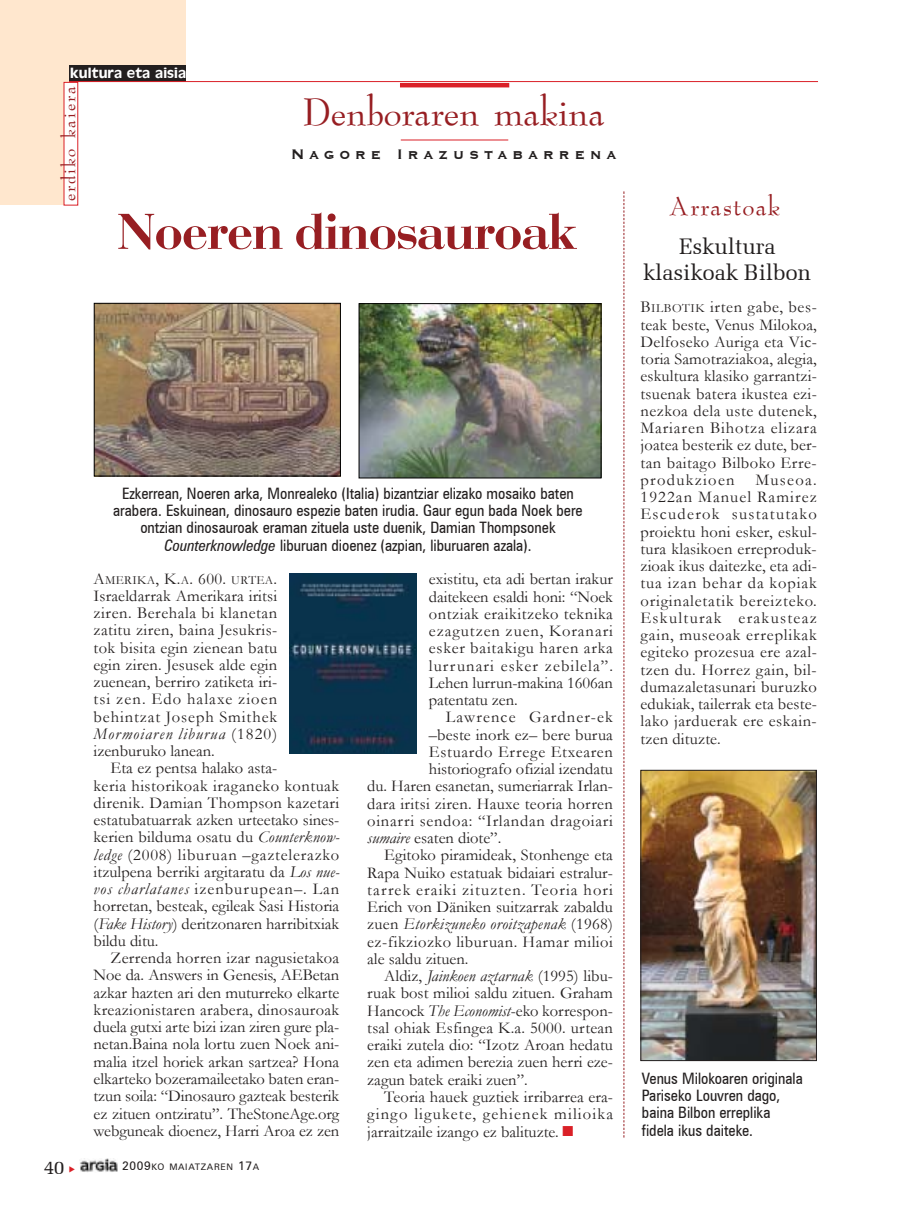
<style>
.page{position:relative;width:911px;height:1229px;background:#fff}
.page>*{position:absolute;margin:0;border:0;box-sizing:border-box;transform-origin:0 0}
.t1{font:52.5px "Bodoni";letter-spacing:-.01em;color:#971e22}
.t2{font:45px "Bernadette";color:#971e22}
.t3{font:30px "Bernadette";letter-spacing:.045em;color:#971e22}
.t4{font:22.5px/25.5px "Memoir";letter-spacing:-.015em;color:#231f1f;text-align:center}
.t5{font:21px "Bernadette";letter-spacing:.09em;color:#971e22}
.t6{font:19.5px "Memoir";color:#231f1f}
.t7{font:18px "Copprpl Goth Bd BT";letter-spacing:.255em;color:#231f1f}
.t8{font:16.5px/17.2px "Garamond";letter-spacing:.005em;color:#231f1f;text-align:justify}
.t9{font:16.5px "Garamond";letter-spacing:.07em;color:#231f1f}
.t10{font:16.5px "Garamond";letter-spacing:.045em;color:#231f1f}
.t11{font:italic 16.5px "Garamond";letter-spacing:.015em;color:#231f1f}
.t12{font:16.5px "Garamond";letter-spacing:.03em;color:#231f1f}
.t13{font:15.75px/17.2px "Zurich Cn BT";color:#231f1f;text-align:center}
.t14{font:15px "Antique Olive";letter-spacing:.005em;color:#fff}
.t15{font:12.3px "Garamond";letter-spacing:.03em;color:#231f1f}
.t16{font:9px "Zurich BT";letter-spacing:.075em;color:#231f1f}
.s1{font-style:italic}
.s2{font-size:16.5px}
.s3{font-size:12px}
.s4{font-style:normal}
.s5{color:#da2027}
.s6{font-size:12.3px}
</style>
<div class="page">
<div style="left:62px;top:65px;width:124px;height:16px;background:#231f1f"></div>
<img style="left:96px;top:305px;width:243px;height:169px">
<div style="left:94px;top:303px;width:247px;height:173px;border:1px solid #000"></div>
<img style="left:360px;top:305px;width:239px;height:171px">
<div style="left:358px;top:303px;width:243px;height:175px;border:1px solid #000"></div>
<img style="left:642px;top:772px;width:172px;height:287px">
<div style="left:640px;top:770px;width:176px;height:291px;border:1px solid #231f1f"></div>
<img style="left:80px;top:1158px;width:38px;height:14px">
<hr style="left:401px;top:140px;width:107px;height:1px;background:#da2027">
<hr style="left:62px;top:81px;width:756px;height:1px;background:#da2027">
<hr style="left:400px;top:83px;width:109px;height:4px;background:#da2027">
<div style="left:8px;top:0;width:178px;height:65px;background:#ffe7ce"></div>
<svg style="left:623px;top:191px;width:1px;height:946px"></svg>
<div style="left:0;top:0;width:69px;height:204px;background:#ffe7ce"></div>
<div style="left:64px;top:82px;width:14px;height:123px;background:#fff"></div>
<img style="left:289px;top:573px;width:128px;height:180px">
<p class="t14" style="left:70px;top:67px;width:117px">kultura eta aisia</p>
<p class="t5" style="left:59px;top:201px;width:116px;rotate:-90deg">erdiko kaiera</p>
<h2 class="t2" style="left:302px;top:90px;width:304px">Denboraren makina</h2>
<p class="t7" style="left:291px;top:144px;width:327px">Nagore Irazustabarrena</p>
<h1 class="t1" style="left:118px;top:212px;width:460px">Noeren dinosauroak</h1>
<p class="t13" style="left:113px;top:484px;width:471px">Ezkerrean, Noeren arka, Monrealeko (Italia) bizantziar elizako mosaiko baten arabera. Eskuinean, dinosauro espezie baten irudia. Gaur egun bada Noek bere ontzian dinosauroak eraman zituela uste duenik, Damian Thompsonek <span class="s1">Counterknowledge</span> liburuan dioenez (azpian, liburuaren azala).</p>
<p class="t15" style="left:94px;top:573px;width:185px"><span class="s2">A</span>MERIKA<span class="s2">, K.</span>A<span class="s2">. 600.</span> URTEA<span class="s2">.</span></p>
<p class="t8" style="left:94px;top:587px;width:185px">Israeldarrak Amerikara iritsi ziren. Berehala bi klanetan zatitu ziren, baina Jesukris&shy;tok bisita egin zienean batu egin ziren. Jesusek alde egin zuenean, berriro zatiketa iri&shy;tsi zen. Edo halaxe zioen behintzat Joseph Smithek <span class="s1">Mormoiaren liburua</span> (1820) izenburuko lanean.</p>
<p class="t8" style="left:94px;top:759px;width:247px;text-align:left;text-indent:17px">Eta ez pentsa halako asta-<br>keria historikoak iraganeko kontuak direnik. Damian Thompson kazetari estatubatuarrak azken urteetako sines&shy;kerien bilduma osatu du <span class="s1">Counterknow&shy;ledge</span> (2008) liburuan ñgaztelerazko itzulpena berriki argitaratu da <span class="s1">Los nue&shy;vos charlatanes</span> izenburupeanñ. Lan horretan, besteak, egileak Sasi Historia (<span class="s1">Fake History</span>) deritzonaren harribitxiak bildu ditu.</p>
<p class="t8" style="left:94px;top:949px;width:247px;text-indent:17px">Zerrenda horren izar nagusietakoa Noe da. Answers in Genesis, AEBetan azkar hazten ari den muturreko elkarte kreazionistaren arabera, dinosauroak duela gutxi arte bizi izan ziren gure pla&shy;netan.Baina nola lortu zuen Noek ani&shy;malia itzel horiek arkan sartzea? Hona elkarteko bozeramaileetako baten eran&shy;tzun soila: ìDinosauro gazteak besterik ez zituen ontziratuî. TheStoneAge.org webguneak dioenez, Harri Aroa ez zen</p>
<p class="t6" style="left:44px;top:1156px;width:22px">40</p>
<p class="t16" style="left:122px;top:1161px;width:138px"><span class="s3">2009</span>KO MAIATZAREN <span class="s3">17</span>A</p>
<p class="t8" style="left:429px;top:570px;width:186px">existitu, eta adi bertan irakur daitekeen esaldi honi: ìNoek ontziak eraikitzeko teknika ezagutzen zuen, Koranari esker baitakigu haren arka lurrunari esker zebilelaî.<br>Lehen lurrun-makina 1606an patentatu zen.</p>
<p class="t9" style="left:446px;top:708px;width:168px">Lawrence Gardner-ek</p>
<p class="t8" style="left:429px;top:726px;width:185px">ñbeste inork ezñ bere burua</p>
<p class="t10" style="left:429px;top:742px;width:185px">Estuardo Errege Etxearen</p>
<p class="t8" style="left:429px;top:760px;width:185px">historiografo ofizial izendatu</p>
<p class="t8" style="left:367px;top:777px;width:247px">du. Haren esanetan, sumeriarrak Irlan-</p>
<p class="t8" style="left:367px;top:795px;width:247px">dara iritsi ziren. Hauxe teoria horren</p>
<p class="t10" style="left:367px;top:811px;width:247px">oinarri sendoa: ìIrlandan dragoiari</p>
<p class="t8" style="left:367px;top:829px;width:135px"><span class="s1">sumaire</span> esaten dioteî.</p>
<p class="t8" style="left:384px;top:846px;width:230px">Egitoko piramideak, Stonhenge eta</p>
<p class="t8" style="left:367px;top:864px;width:247px">Rapa Nuiko estatuak bidaiari estralur-</p>
<p class="t9" style="left:367px;top:880px;width:247px">tarrek eraiki zituzten. Teoria hori</p>
<p class="t8" style="left:367px;top:898px;width:247px">Erich von D‰niken suitzarrak zabaldu</p>
<p class="t11" style="left:367px;top:915px;width:247px"><span class="s4">zuen</span> Etorkizuneko oroitzapenak <span class="s4">(1968)</span></p>
<p class="t12" style="left:367px;top:932px;width:247px">ez-fikziozko liburuan. Hamar milioi</p>
<p class="t8" style="left:367px;top:950px;width:103px">ale saldu zituen.</p>
<p class="t8" style="left:384px;top:967px;width:230px">Aldiz, <span class="s1">Jainkoen aztarnak</span> (1995) libu-</p>
<p class="t8" style="left:367px;top:984px;width:247px">ruak bost milioi saldu zituen. Graham</p>
<p class="t8" style="left:367px;top:1002px;width:247px">Hancock <span class="s1">The Economist</span>-eko korrespon-</p>
<p class="t8" style="left:367px;top:1019px;width:247px">tsal ohiak Esfingea K.a. 5000. urtean</p>
<p class="t8" style="left:367px;top:1036px;width:247px">eraiki zutela dio: ìIzotz Aroan hedatu</p>
<p class="t8" style="left:367px;top:1053px;width:247px">zen eta adimen berezia zuen herri eze-</p>
<p class="t8" style="left:367px;top:1071px;width:162px">zagun batek eraiki zuenî.</p>
<p class="t8" style="left:384px;top:1088px;width:230px">Teoria hauek guztiek irribarrea era-</p>
<p class="t9" style="left:367px;top:1105px;width:247px">gingo ligukete, gehienek milioika</p>
<p class="t8" style="left:367px;top:1123px;width:208px">jarraitzaile izango ez balituzte. <span class="s5">■</span></p>
<h3 class="t3" style="left:669px;top:192px;width:113px">Arrastoak</h3>
<h3 class="t4" style="left:643px;top:234px;width:170px">Eskultura klasikoak Bilbon</h3>
<p class="t8" style="left:640px;top:299px;width:178px">B<span class="s6">ILBOTIK</span> irten gabe, bes&shy;teak beste, Venus Milokoa, Delfoseko Auriga eta Vic&shy;toria Samotraziakoa, alegia, eskultura klasiko garrantzi&shy;tsuenak batera ikustea ezi&shy;nezkoa dela uste dutenek, Mariaren Bihotza elizara joatea besterik ez dute, ber&shy;tan baitago Bilboko Erre&shy;produkzioen</p>
<p class="t8" style="left:640px;top:471px;width:178px;text-indent:115px">Museoa.<br>1922an Manuel Ramirez Escuderok sustatutako proiektu honi esker, eskul&shy;tura klasikoen erreproduk&shy;zioak ikus daitezke, eta adi&shy;tua izan behar da kopiak originaletatik bereizteko.<br>Eskulturak erakusteaz gain, museoak erreplikak egiteko prozesua ere azal&shy;tzen du. Horrez gain, bil&shy;dumazaletasunari buruzko edukiak, tailerrak eta beste&shy;lako jarduerak ere eskain&shy;tzen dituzte.</p>
<p class="t13" style="left:642px;top:1069px;width:162px;text-align:left">Venus Milokoaren originala<br>Pariseko Louvren dago, baina Bilbon erreplika fidela ikus daiteke.</p>
</div>
